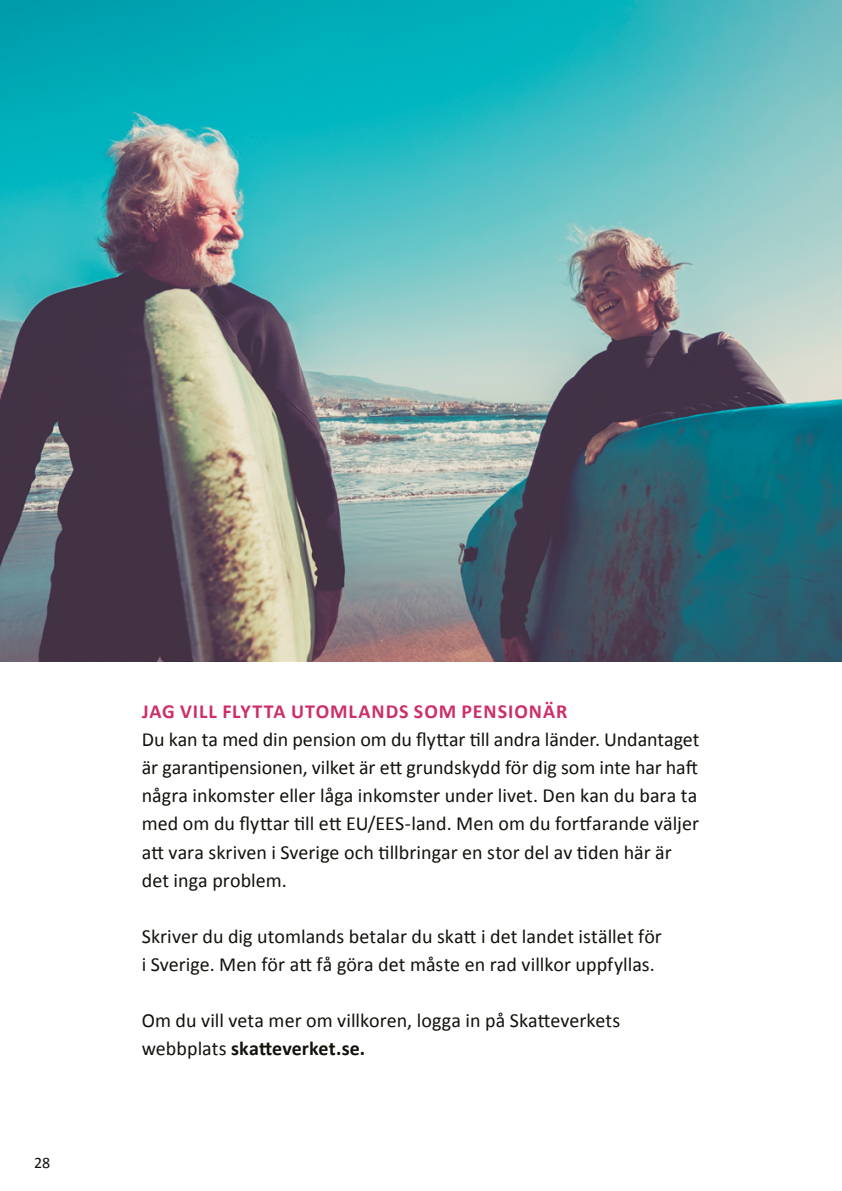
<style>
.page{position:relative;width:842px;height:1191px;background:#fff}
.page>*{position:absolute;margin:0;border:0;box-sizing:border-box;transform-origin:0 0}
.Bröd{font:20px/28px "Calibri";color:#12120d}
.Rubriknivå_2{font:700 20px "Calibri";letter-spacing:.045em;color:#cd3069}
.t1{font:16px "Calibri";color:#12120d}
.s1{font-weight:700}
</style>
<div class="page">
<img style="left:0;top:0;width:842px;height:661px">
<p class="t1" style="left:34px;top:1153px;width:18px">28</p>
<h2 class="Rubriknivå_2" style="left:142px;top:699px;width:427px">JAG VILL FLYTTA UTOMLANDS SOM PENSIONÄR</h2>
<p class="Bröd" style="left:142px;top:725px;width:559px">Du kan ta med din pension om du flyttar till andra länder. Undantaget är garantipensionen, vilket är ett grundskydd för dig som inte har haft några inkomster eller låga inkomster under livet. Den kan du bara ta med om du flyttar till ett EU/EES-land. Men om du fortfarande väljer att vara skriven i Sverige och tillbringar en stor del av tiden här är det inga problem.</p>
<p class="Bröd" style="left:142px;top:921px;width:522px">Skriver du dig utomlands betalar du skatt i det landet istället för i Sverige. Men för att få göra det måste en rad villkor uppfyllas.</p>
<p class="Bröd" style="left:142px;top:1005px;width:480px">Om du vill veta mer om villkoren, logga in på Skatteverkets webbplats <span class="s1">skatteverket.se.</span></p>
</div>
